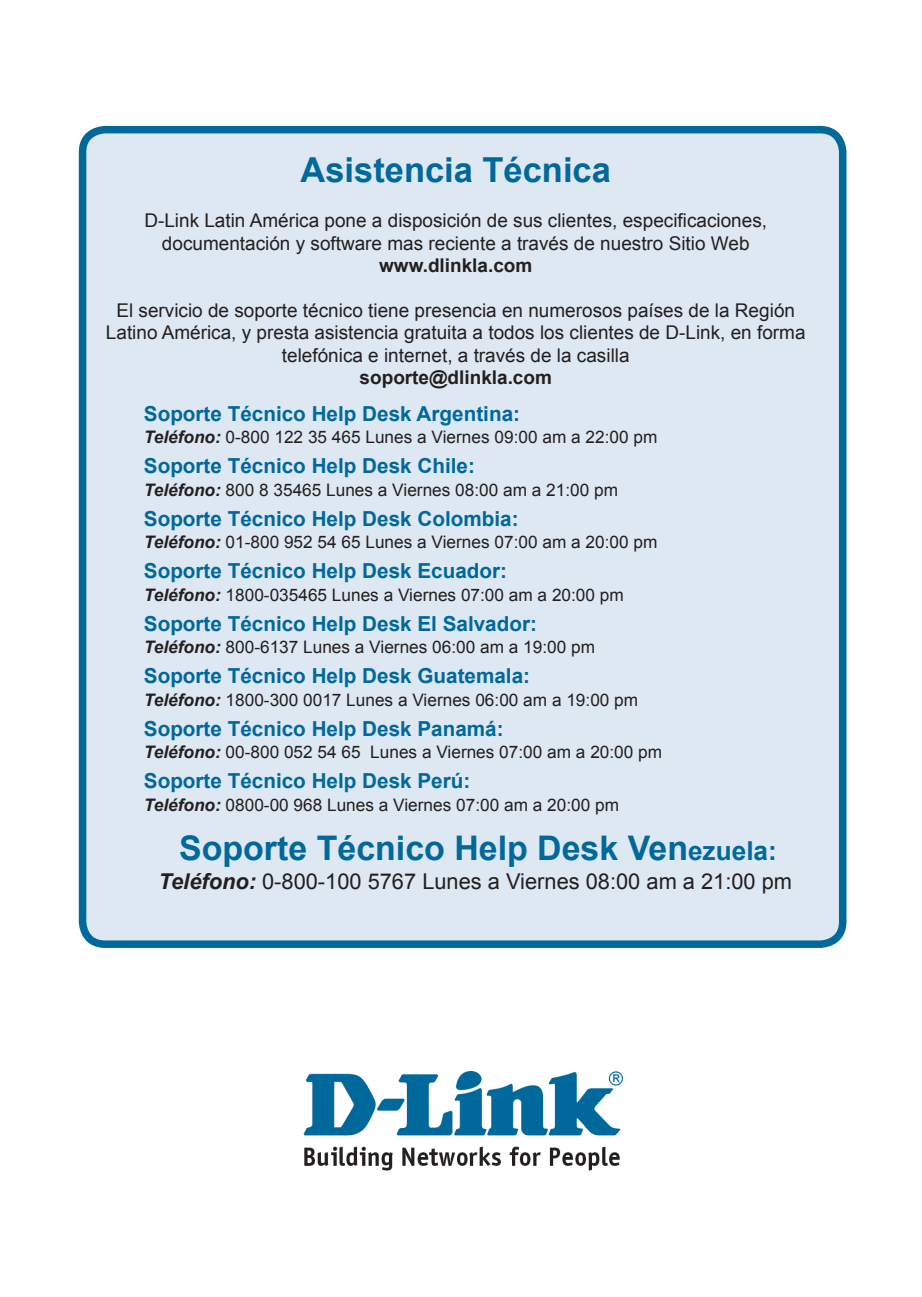
<style>
.page{position:relative;width:922px;height:1297px;background:#fff}
.page>*{position:absolute;margin:0;border:0;box-sizing:border-box;transform-origin:0 0}
.t1{font:700 34.5px "Arial";color:#00689a}
.t2{font:700 34px "Arial";color:#00689a}
.t3{font:21.75px "Arial";color:#231f20}
.t4{font:700 20.75px "Arial";color:#00689a}
.t5{font:700 20.75px "Arial";color:#00699b}
.t6{font:19px/22.5px "Arial";color:#231f20;text-align:center}
.t7{font:700 19px "Arial";color:#231f20}
.t8{font:17.25px "Arial";color:#231f20}
.s1{font-weight:700;font-style:italic}
.s2{font-size:26.25px}
</style>
<div class="page">
<img style="left:303px;top:1072px;width:319px;height:98px">
<div style="left:83px;top:130px;width:759px;height:814px;background:#dde8f2;border-radius:22px"></div>
<div style="left:79px;top:126px;width:767px;height:822px;border:8px solid #00699b;border-radius:22px"></div>
<h1 class="t1" style="left:300px;top:148px;width:312px">Asistencia Técnica</h1>
<p class="t6" style="left:144px;top:210px;width:624px">D-Link Latin América pone a disposición de sus clientes, especificaciones, documentación y software mas reciente a través de nuestro Sitio Web</p>
<p class="t7" style="left:379px;top:253px;width:154px">www.dlinkla.com</p>
<p class="t6" style="left:106px;top:299px;width:701px">El servicio de soporte técnico tiene presencia en numerosos países de la Región<br>Latino América, y presta asistencia gratuita a todos los clientes de D-Link, en forma telefónica e internet, a través de la casilla</p>
<p class="t7" style="left:359px;top:365px;width:194px">soporte@dlinkla.com</p>
<p class="t5" style="left:144px;top:400px;width:377px">Soporte Técnico Help Desk Argentina:</p>
<p class="t8" style="left:144px;top:426px;width:515px"><span class="s1">Teléfono:</span> 0-800 122 35 465 Lunes a Viernes 09:00 am a 22:00 pm</p>
<p class="t4" style="left:144px;top:452px;width:332px">Soporte Técnico Help Desk Chile:</p>
<p class="t8" style="left:144px;top:478px;width:475px"><span class="s1">Teléfono:</span> 800 8 35465 Lunes a Viernes 08:00 am a 21:00 pm</p>
<p class="t4" style="left:144px;top:505px;width:376px">Soporte Técnico Help Desk Colombia:</p>
<p class="t8" style="left:144px;top:531px;width:515px"><span class="s1">Teléfono:</span> 01-800 952 54 65 Lunes a Viernes 07:00 am a 20:00 pm</p>
<p class="t5" style="left:144px;top:557px;width:364px">Soporte Técnico Help Desk Ecuador:</p>
<p class="t8" style="left:144px;top:583px;width:481px"><span class="s1">Teléfono:</span> 1800-035465 Lunes a Viernes 07:00 am a 20:00 pm</p>
<p class="t4" style="left:144px;top:610px;width:394px">Soporte Técnico Help Desk El Salvador:</p>
<p class="t8" style="left:144px;top:636px;width:452px"><span class="s1">Teléfono:</span> 800-6137 Lunes a Viernes 06:00 am a 19:00 pm</p>
<p class="t4" style="left:144px;top:662px;width:387px">Soporte Técnico Help Desk Guatemala:</p>
<p class="t8" style="left:144px;top:688px;width:495px"><span class="s1">Teléfono:</span> 1800-300 0017 Lunes a Viernes 06:00 am a 19:00 pm</p>
<p class="t4" style="left:144px;top:715px;width:361px">Soporte Técnico Help Desk Panamá:</p>
<p class="t8" style="left:144px;top:741px;width:519px"><span class="s1">Teléfono:</span> 00-800 052 54 65 Lunes a Viernes 07:00 am a 20:00 pm</p>
<p class="t4" style="left:144px;top:767px;width:328px">Soporte Técnico Help Desk Perú:</p>
<p class="t8" style="left:144px;top:793px;width:476px"><span class="s1">Teléfono:</span> 0800-00 968 Lunes a Viernes 07:00 am a 20:00 pm</p>
<h2 class="t2" style="left:179px;top:826px;width:599px">Soporte Técnico Help Desk Ven<span class="s2">ezuela:</span></h2>
<p class="t3" style="left:158px;top:867px;width:635px"><span class="s1">Teléfono:</span> 0-800-100 5767 Lunes a Viernes 08:00 am a 21:00 pm</p>
</div>
